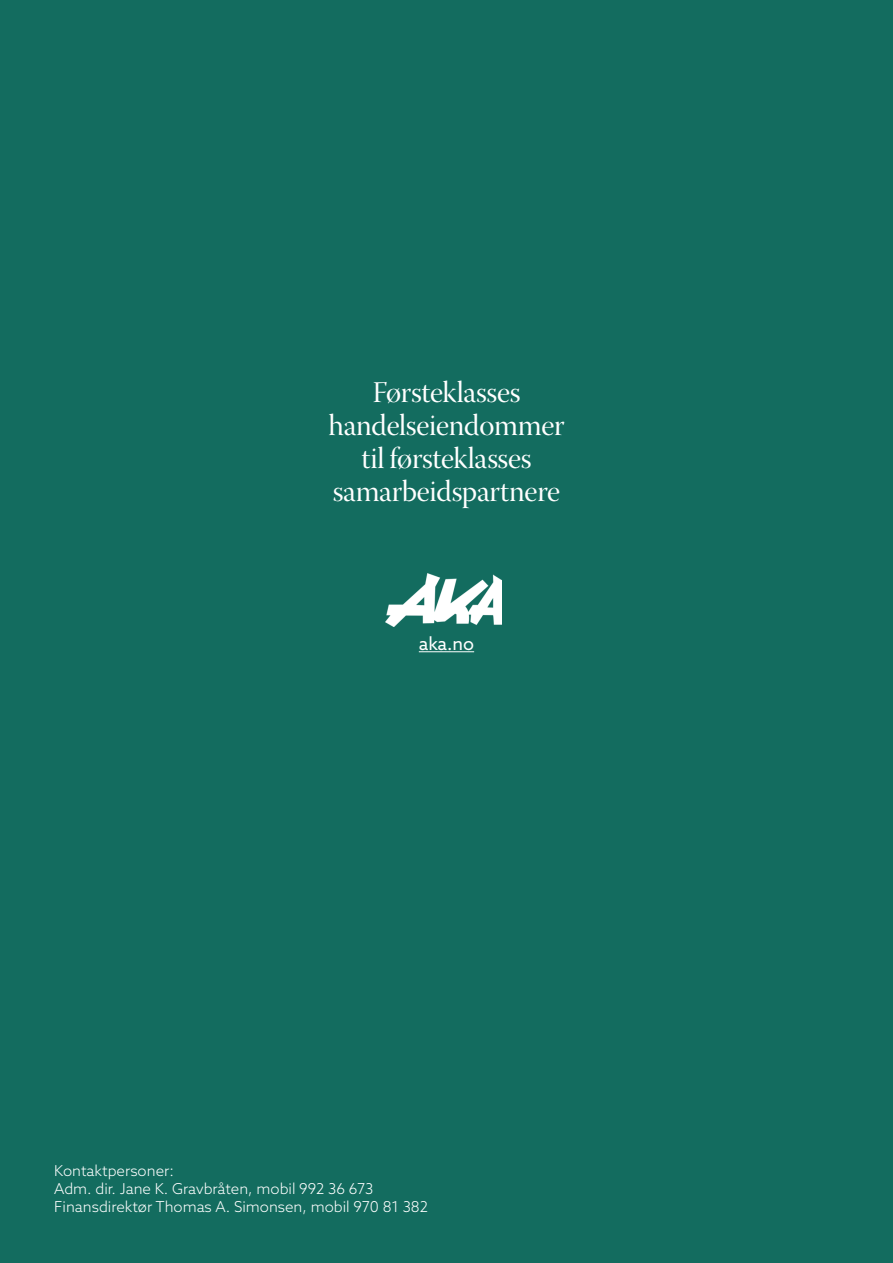
<style>
.page{position:relative;width:893px;height:1263px;background:#136c5f}
.page>*{position:absolute;margin:0;border:0;box-sizing:border-box;transform-origin:0 0}
.t1{font:30px "Warnock Pro Disp";letter-spacing:-.01em;color:#fff}
.t2{font:18px "Azo Sans";color:#fff}
.t3{font:300 15px "Azo Sans";color:#fff}
</style>
<div class="page">
<img style="left:386px;top:573px;width:116px;height:53px">
<hr style="left:419px;top:651px;width:55px;height:1px;background:#fff">
<p class="t1" style="left:372px;top:376px;width:150px">Førsteklasses</p>
<p class="t1" style="left:328px;top:409px;width:238px">handelseiendommer</p>
<p class="t1" style="left:361px;top:442px;width:172px">til førsteklasses</p>
<p class="t1" style="left:333px;top:475px;width:229px">samarbeidspartnere</p>
<p class="t2" style="left:419px;top:631px;width:57px">aka.no</p>
<p class="t3" style="left:54px;top:1161px;width:121px">Kontaktpersoner:</p>
<p class="t3" style="left:54px;top:1179px;width:321px">Adm. dir. Jane K. Gravbråten, mobil 992 36 673</p>
<p class="t3" style="left:54px;top:1197px;width:375px">Finansdirektør Thomas A. Simonsen, mobil 970 81 382</p>
</div>
